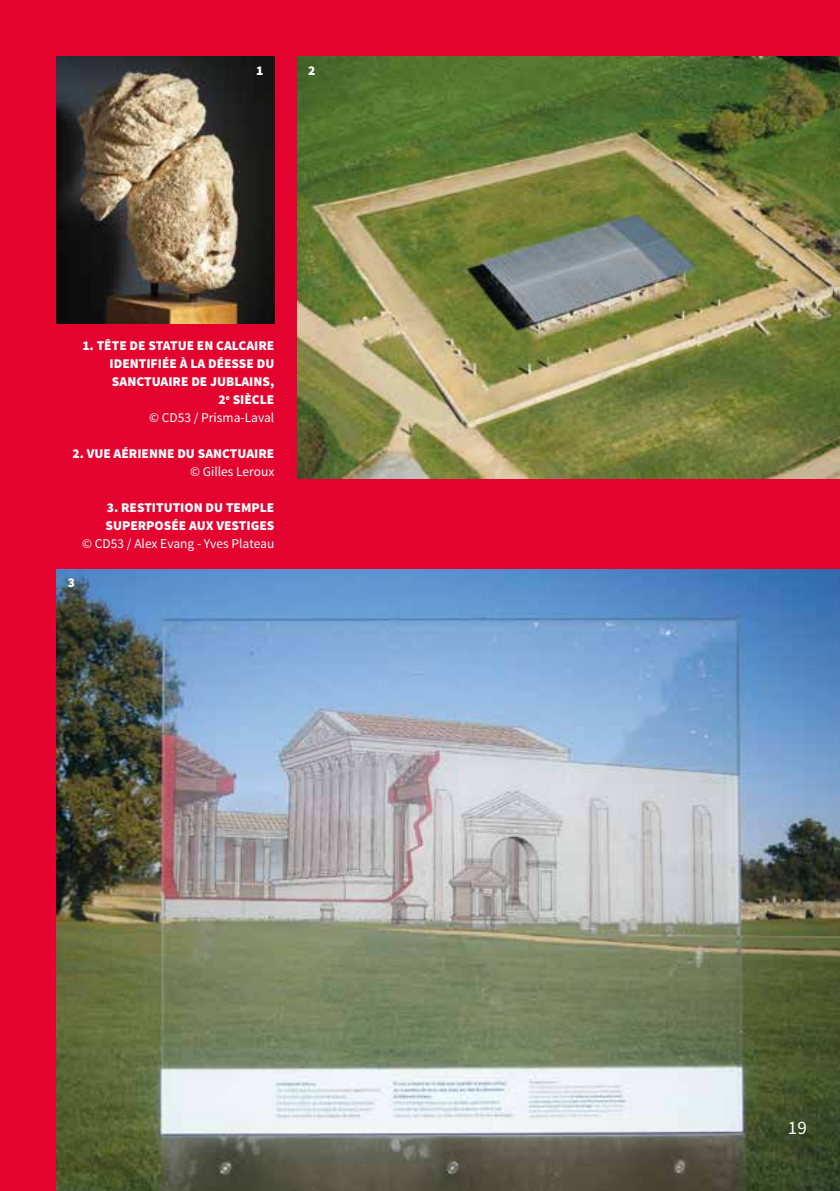
<style>
.page{position:relative;width:840px;height:1191px;background:#fff}
.page>*{position:absolute;margin:0;border:0;box-sizing:border-box;transform-origin:0 0}
.t1{font:19px "Source Sans Pro";color:#fff}
.t2{font:900 13.4px/18px "Source Sans Pro";color:#fff;text-align:right}
.t3{font:13.4px "Source Sans Pro";color:#fff}
.s1{font-weight:400}
</style>
<div class="page">
<div style="left:0;top:0;width:839px;height:1191px;background:#e4032e"></div>
<img style="left:57px;top:57px;width:217px;height:267px">
<img style="left:57px;top:569px;width:782px;height:622px">
<img style="left:297px;top:57px;width:542px;height:421px">
<p class="t2" style="left:256px;top:62px;width:9px">1</p>
<p class="t2" style="left:308px;top:62px;width:9px">2</p>
<p class="t2" style="left:82px;top:337px;width:193px">1. TÊTE DE STATUE EN CALCAIRE<br>IDENTIFIÉE À LA DÉESSE DU<br>SANCTUAIRE DE JUBLAINS,<br>2<sup>e</sup> SIÈCLE<br><span class="s1">© CD53 / Prisma-Laval</span></p>
<p class="t2" style="left:72px;top:445px;width:203px">2. VUE AÉRIENNE DU SANCTUAIRE</p>
<p class="t3" style="left:190px;top:463px;width:86px">© Gilles Leroux</p>
<p class="t2" style="left:105px;top:499px;width:170px;text-align:left">3. RESTITUTION DU TEMPLE<br>SUPERPOSÉE AUX VESTIGES</p>
<p class="t3" style="left:82px;top:535px;width:193px">© CD53 / Alex Evang - Yves Plateau</p>
<p class="t2" style="left:68px;top:574px;width:9px">3</p>
<h1 class="t1" style="left:787px;top:1116px;width:21px">19</h1>
</div>
